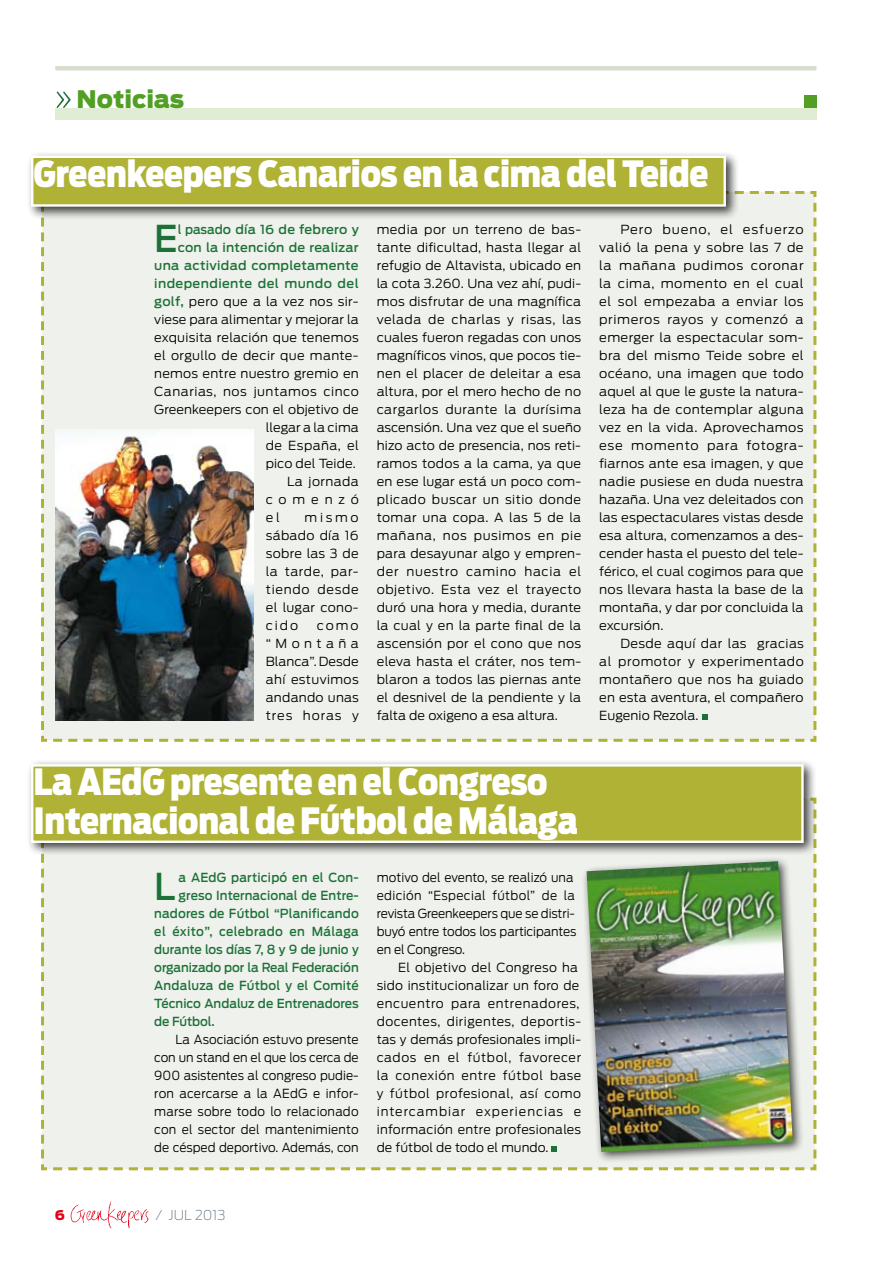
<style>
.page{position:relative;width:893px;height:1263px;background:#fff}
.page>*{position:absolute;margin:0;border:0;box-sizing:border-box;transform-origin:0 0}
.t1{font:500 36.75px "Antenna";color:#1b7137}
.t2{font:900 36px/38.4px "Antenna Cond";letter-spacing:-.005em;color:#fff}
.t3{font:900 24px "Antenna";color:#51a025}
.t4{font:200 13.5px "Antenna";color:#697c86}
.t5{font:900 13.5px "Antenna";color:#e2001a}
.t6{font:300 12.45px/18px "Antenna";letter-spacing:.02em;color:#000;text-align:justify}
.t7{font:300 12.45px/18px "Antenna";letter-spacing:.02em;color:#000;text-align:justify;scale:1.05 1}
.t8{font:500 12.45px "Antenna";letter-spacing:.01em;color:#1b7137}
.t9{font:300 12.45px/18px "Antenna";letter-spacing:-.005em;color:#000}
.t10{font:500 12.45px "Antenna";letter-spacing:.035em;color:#1b7137}
.t11{font:300 12.45px "Antenna";letter-spacing:.04em;color:#000}
.t12{font:500 12.45px "Antenna";letter-spacing:.03em;color:#1b7137}
.s1{font-weight:500;color:#1b7137}
</style>
<div class="page">
<img style="left:70px;top:1201px;width:79px;height:28px">
<div style="left:55px;top:108px;width:761px;height:11px;background:#e1ecd5"></div>
<div style="left:55px;top:66px;width:761px;height:5px;background:#d7ded0"></div>
<svg style="left:57px;top:92px;width:14px;height:16px"></svg>
<div style="left:804px;top:95px;width:12px;height:13px;background:#51a025"></div>
<div style="left:41px;top:191px;width:776px;height:551px;background:#eff1ec"></div>
<div style="left:41px;top:797px;width:776px;height:374px;background:#eff1ec"></div>
<div style="left:26px;top:150px;width:713px;height:69px;background:#000;opacity:.75"></div>
<div style="left:32px;top:157px;width:693px;height:48px;background:#afb234"></div>
<div style="left:31px;top:156px;width:695px;height:51px;border:2px solid #fff"></div>
<div style="left:26px;top:759px;width:790px;height:97px;background:#000;opacity:.75"></div>
<div style="left:32px;top:765px;width:770px;height:77px;background:#afb234"></div>
<div style="left:31px;top:764px;width:773px;height:79px;border:2px solid #fff"></div>
<svg style="left:702px;top:714px;width:5px;height:6px"></svg>
<svg style="left:551px;top:1146px;width:6px;height:6px"></svg>
<img style="left:55px;top:430px;width:198px;height:290px">
<div style="left:580px;top:855px;width:224px;height:309px;background:#000;opacity:.75"></div>
<img style="left:587px;top:861px;width:206px;height:291px">
<h3 class="t3" style="left:77px;top:85px;width:109px">Noticias</h3>
<h2 class="t2" style="left:33px;top:155px;width:676px">Greenkeepers Canarios en la cima del Teide</h2>
<h1 class="t1" style="left:154px;top:217px;width:25px">E</h1>
<p class="t8" style="left:178px;top:222px;width:183px">l pasado día 16 de febrero y</p>
<p class="t8" style="left:178px;top:240px;width:182px">con la intención de realizar</p>
<p class="t8" style="left:154px;top:258px;width:206px">una actividad completamente</p>
<p class="t12" style="left:154px;top:276px;width:206px">independiente del mundo del</p>
<p class="t6" style="left:154px;top:293px;width:206px"><span class="s1">golf,</span> pero que a la vez nos sir-</p>
<p class="t6" style="left:154px;top:311px;width:206px">viese para alimentar y mejorar la</p>
<p class="t6" style="left:154px;top:329px;width:206px">exquisita relación que tenemos</p>
<p class="t6" style="left:154px;top:347px;width:206px">el orgullo de decir que mante-</p>
<p class="t6" style="left:154px;top:365px;width:206px">nemos entre nuestro gremio en</p>
<p class="t11" style="left:154px;top:384px;width:206px">Canarias, nos juntamos cinco</p>
<p class="t6" style="left:154px;top:401px;width:206px">Greenkeepers con el objetivo de</p>
<p class="t6" style="left:266px;top:419px;width:94px">llegar a la cima</p>
<p class="t6" style="left:266px;top:437px;width:95px">de España, el</p>
<p class="t6" style="left:266px;top:455px;width:92px">pico del Teide.</p>
<p class="t6" style="left:287px;top:473px;width:73px">La jornada</p>
<p class="t6" style="left:266px;top:491px;width:94px">comenzó</p>
<p class="t6" style="left:266px;top:509px;width:16px">el</p>
<p class="t6" style="left:266px;top:509px;width:94px;text-indent:39px">mismo sábado día 16 sobre las 3 de la tarde, par&shy;tiendo desde el lugar cono&shy;cido</p>
<p class="t6" style="left:266px;top:617px;width:95px;text-indent:51px">como “Montaña Blanca”. Desde ahí estuvimos andando unas tres horas y</p>
<p class="t6" style="left:377px;top:221px;width:206px">media por un terreno de bas&shy;tante dificultad, hasta llegar al refugio de Altavista, ubicado en la cota 3.260. Una vez ahí, pudi&shy;mos disfrutar de una magnífica velada de charlas y risas, las cuales fueron regadas con unos magníficos vinos, que pocos tie&shy;nen el placer de deleitar a esa altura, por el mero hecho de no cargarlos durante la durísima ascensión. Una vez que el sueño hizo acto de presencia, nos reti&shy;ramos todos a la cama, ya que en ese lugar está un poco com&shy;plicado buscar un sitio donde tomar una copa. A las 5 de la mañana, nos pusimos en pie para desayunar algo y empren&shy;der nuestro camino hacia el objetivo. Esta vez el trayecto duró una hora y media, durante la cual y en la parte final de la ascensión por el cono que nos eleva hasta el cráter, nos tem&shy;blaron a todos las piernas ante el desnivel de la pendiente y la falta de oxigeno a esa altura.</p>
<p class="t7" style="left:599px;top:221px;width:196px;text-indent:21px">Pero bueno, el esfuerzo valió la pena y sobre las 7 de la mañana pudimos coronar la cima, momento en el cual el sol empezaba a enviar los primeros rayos y comenzó a emerger la espectacular som&shy;bra del mismo Teide sobre el océano, una imagen que todo aquel al que le guste la natura&shy;leza ha de contemplar alguna vez en la vida. Aprovechamos ese momento para fotogra&shy;fiarnos ante esa imagen, y que nadie pusiese en duda nuestra hazaña. Una vez deleitados con las espectaculares vistas desde esa altura, comenzamos a des&shy;cender hasta el puesto del tele&shy;férico, el cual cogimos para que nos llevara hasta la base de la montaña, y dar por concluida la excursión.</p>
<p class="t6" style="left:599px;top:635px;width:206px;text-indent:21px">Desde aquí dar las gracias al promotor y experimentado montañero que nos ha guiado en esta aventura, el compañero Eugenio Rezola.</p>
<h2 class="t2" style="left:33px;top:763px;width:546px">La AEdG presente en el Congreso<br>Internacional de Fútbol de Málaga</h2>
<h1 class="t1" style="left:154px;top:865px;width:23px">L</h1>
<p class="t8" style="left:179px;top:870px;width:182px">a AEdG participó en el Con-</p>
<p class="t8" style="left:179px;top:888px;width:182px">greso Internacional de Entre-</p>
<p class="t8" style="left:154px;top:906px;width:206px">nadores de Fútbol “Planificando</p>
<p class="t10" style="left:154px;top:924px;width:206px">el éxito”, celebrado en Málaga</p>
<p class="t8" style="left:154px;top:942px;width:206px">durante los días 7, 8 y 9 de junio y</p>
<p class="t8" style="left:154px;top:960px;width:206px">organizado por la Real Federación</p>
<p class="t8" style="left:154px;top:978px;width:206px">Andaluza de Fútbol y el Comité</p>
<p class="t8" style="left:154px;top:996px;width:206px">Técnico Andaluz de Entrenadores</p>
<p class="t8" style="left:154px;top:1014px;width:62px">de Fútbol.</p>
<p class="t6" style="left:154px;top:1031px;width:206px;text-indent:21px">La Asociación estuvo presente con un stand en el que los cerca de 900 asistentes al congreso pudie&shy;ron acercarse a la AEdG e infor&shy;marse sobre todo lo relacionado con el sector del mantenimiento de césped deportivo. Además, con</p>
<p class="t9" style="left:377px;top:869px;width:201px">motivo del evento, se realizó una edición “Especial fútbol” de la revista Greenkeepers que se distri&shy;buyó entre todos los participantes en el Congreso.</p>
<p class="t6" style="left:377px;top:959px;width:206px;text-align:left;text-indent:21px">El objetivo del Congreso ha sido institucionalizar un foro de encuentro para entrenadores, docentes, dirigentes, deportis&shy;tas y demás profesionales impli&shy;cados en el fútbol, favorecer la conexión entre fútbol base y fútbol profesional, así como intercambiar experiencias e información entre profesionales de fútbol de todo el mundo.</p>
<p class="t5" style="left:55px;top:1207px;width:12px">6</p>
<p class="t4" style="left:156px;top:1207px;width:71px">/ JUL 2013</p>
</div>
